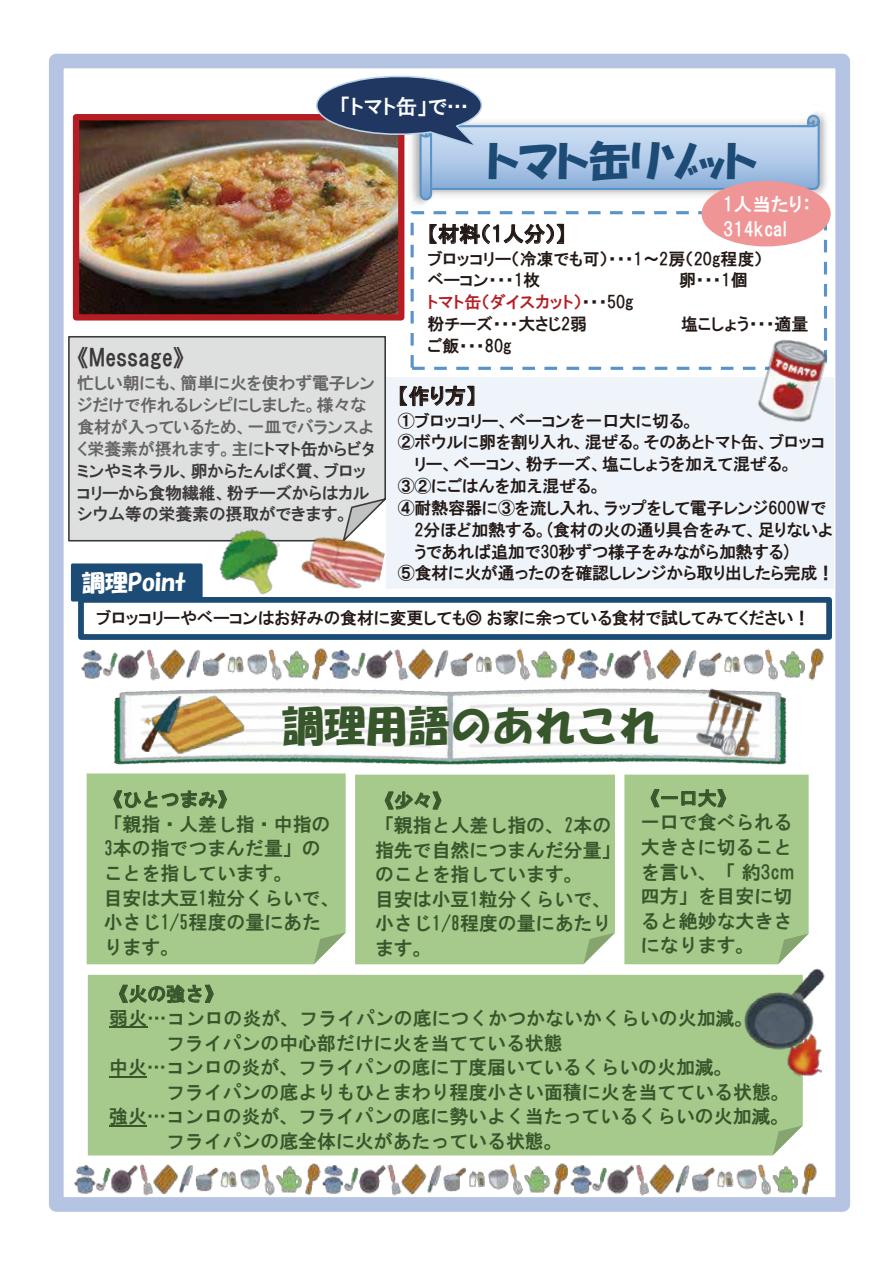
<style>
.page{position:relative;width:893px;height:1263px;background:#fff}
.page>*{position:absolute;margin:0;border:0;box-sizing:border-box;transform-origin:0 0}
.t1{font:42.15px "HGP Soei Kakupoptai";color:#1c4c76}
.t2{font:42px "HGS Soei Kakupoptai";color:#37562b}
.t3{font:23.25px "HGP Gothic E";color:#3b3838}
.t4{font:23.1px "HGS Soei Kakupoptai";color:#fff}
.t5{font:20.85px "HGP Gothic E";letter-spacing:.01em;color:#221815}
.t6{font:20.85px "HGP Gothic E";color:#fff}
.t7{font:18.9px/24.6px "HGS Gothic E";color:#37562b;text-align:justify}
.t8{font:18.9px/24.6px "HG Gothic E";color:#37562b}
.t9{font:18.9px/24.5px "HGP Gothic E";color:#fff}
.t10{font:16.95px/21.8px "HGP Gothic E";color:#221815}
.t11{font:16.95px/21.8px "HGP Gothic E";color:#666465}
.t12{font:16.95px/21.8px "HGP Gothic E";letter-spacing:-.005em;color:#3b3838}
.t13{font:16.8px/21.6px "HGP Gothic E";color:#221815}
.t14{font:16.8px "HGP Gothic E";color:#3b3838}
.t15{font:16.8px "HGP Gothic E";color:#666465}
.t16{font:16.8px "HGP Gothic E";color:#b51d23}
.s1{color:#3b3838}
.s2{color:#221815}
.s3{font-family:"HG Gothic E"}
</style>
<div class="page">
<div style="left:49px;top:54px;width:801px;height:1158px;border:15px solid #8da5d3"></div>
<div style="left:87px;top:773px;width:259px;height:191px;background:#a5ca8b"></div>
<svg style="left:314px;top:932px;width:32px;height:32px"></svg>
<div style="left:387px;top:377px;width:447px;height:212px;background:#eef4fa"></div>
<div style="left:71px;top:563px;width:132px;height:38px;background:#1c4c76;border:3px solid #1c4c76"></div>
<img style="left:410px;top:114px;width:419px;height:99px">
<img style="left:80px;top:121px;width:317px;height:193px">
<div style="left:411px;top:211px;width:416px;height:159px;border:3px dashed #5993c8"></div>
<svg style="left:429px;top:223px;width:135px;height:22px"></svg>
<svg style="left:400px;top:386px;width:74px;height:21px"></svg>
<div style="left:68px;top:336px;width:319px;height:206px;background:#dedfdf"></div>
<svg style="left:113px;top:790px;width:114px;height:19px;background:#86aa70"></svg>
<div style="left:73px;top:114px;width:331px;height:207px;border:6px solid #b51d23"></div>
<svg style="left:303px;top:75px;width:518px;height:126px"></svg>
<div style="left:78px;top:597px;width:754px;height:43px;background:#fff;border:6px solid #1c4c76"></div>
<img style="left:205px;top:516px;width:93px;height:88px">
<img style="left:296px;top:522px;width:92px;height:81px">
<img style="left:74px;top:1163px;width:744px;height:35px">
<img style="left:81px;top:648px;width:743px;height:33px">
<img style="left:114px;top:688px;width:673px;height:77px">
<div style="left:355px;top:775px;width:260px;height:189px;background:#a5ca8b"></div>
<svg style="left:583px;top:933px;width:32px;height:31px"></svg>
<svg style="left:385px;top:791px;width:57px;height:19px"></svg>
<div style="left:88px;top:975px;width:715px;height:180px;background:#a5ca8b"></div>
<svg style="left:773px;top:1125px;width:30px;height:30px"></svg>
<svg style="left:119px;top:984px;width:95px;height:29px;background:#8caf75"></svg>
<hr style="left:109px;top:1027px;width:38px;height:1px;background:#37562b">
<hr style="left:109px;top:1076px;width:38px;height:1px;background:#37562b">
<hr style="left:109px;top:1125px;width:38px;height:1px;background:#37562b">
<img style="left:741px;top:964px;width:84px;height:88px">
<img style="left:778px;top:1026px;width:57px;height:58px">
<div style="left:624px;top:775px;width:185px;height:189px;background:#a5ca8b"></div>
<img style="left:691px;top:688px;width:76px;height:75px">
<img style="left:150px;top:689px;width:98px;height:69px">
<img style="left:140px;top:695px;width:50px;height:57px">
<img style="left:747px;top:332px;width:91px;height:99px">
<div style="left:702px;top:181px;width:129px;height:65px;background:#f09595;border-radius:50%"></div>
<p class="t6" style="left:340px;top:96px;width:130px">「トマト缶」で…</p>
<h1 class="t1" style="left:488px;top:140px;width:271px">トマト缶リゾット</h1>
<h3 class="t3" style="left:77px;top:346px;width:108px">《Message》</h3>
<p class="t15" style="left:77px;top:375px;width:299px">忙しい朝にも、簡単に火を使わず電子レン</p>
<p class="t11" style="left:77px;top:394px;width:299px">ジだけで作れるレシピにしました。様々な食材が入っているため、一皿でバランスよく栄養素が摂れます。主に<span class="s1">トマト缶からビタ</span></p>
<p class="t14" style="left:77px;top:462px;width:290px">ミンやミネラル、卵からたんぱく質、ブロッ</p>
<p class="t12" style="left:77px;top:481px;width:294px">コリーから食物繊維、粉チーズからはカルシウム等の栄養素の摂取ができます。</p>
<h3 class="t4" style="left:82px;top:571px;width:106px">調理Point</h3>
<p class="t9" style="left:723px;top:192px;width:90px">1人当たり：<br>314kcal</p>
<p class="t5" style="left:427px;top:223px;width:140px">【材料（1人分）】</p>
<p class="t10" style="left:427px;top:248px;width:337px">ブロッコリー（冷凍でも可）・・・1～2房（20g程度）ベーコン・・・1枚</p>
<p class="t10" style="left:679px;top:269px;width:70px">卵・・・1個</p>
<p class="t16" style="left:427px;top:294px;width:208px">トマト缶（ダイスカット）<span class="s2">・・・50g</span></p>
<p class="t10" style="left:427px;top:313px;width:161px">粉チーズ・・・大さじ2弱</p>
<p class="t10" style="left:681px;top:313px;width:129px">塩こしょう・・・適量</p>
<p class="t10" style="left:427px;top:335px;width:86px">ご飯・・・80g</p>
<p class="t5" style="left:398px;top:385px;width:80px">【作り方】</p>
<p class="t10" style="left:398px;top:410px;width:299px">①ブロッコリー、ベーコンを一口大に切る。</p>
<p class="t10" style="left:398px;top:431px;width:429px">②ボウルに卵を割り入れ、混ぜる。そのあとトマト缶、ブロッコ</p>
<p class="t10" style="left:414px;top:453px;width:380px">リー、ベーコン、粉チーズ、塩こしょうを加えて混ぜる。</p>
<p class="t13" style="left:398px;top:475px;width:430px">③②にごはんを加え混ぜる。<br>④耐熱容器に③を流し入れ、ラップをして電子レンジ600Wで</p>
<p class="t10" style="left:414px;top:519px;width:420px">2分ほど加熱する。(食材の火の通り具合をみて、足りないよ</p>
<p class="t10" style="left:414px;top:541px;width:377px">うであれば追加で30秒ずつ様子をみながら加熱する)</p>
<p class="t10" style="left:398px;top:562px;width:438px">⑤食材に火が通ったのを確認しレンジから取り出したら完成！</p>
<p class="t10" style="left:96px;top:607px;width:716px">ブロッコリーやベーコンはお好みの食材に変更しても◎ お家に余っている食材で試してみてください！</p>
<h2 class="t2" style="left:282px;top:705px;width:380px">調理用語のあれこれ</h2>
<p class="t8" style="left:104px;top:787px;width:238px">《ひとつまみ》<br>「親指・人差し指・中指の<br>3本の指でつまんだ量」のことを指しています。<br>目安は大豆1粒分くらいで、小さじ1/5程度の量にあたります。</p>
<p class="t8" style="left:375px;top:788px;width:247px">《少々》<br>「親指と人差し指の、2本の指先で自然につまんだ分量」のことを指しています。<br>目安は小豆1粒分くらいで、小さじ1/8程度の量にあたります。</p>
<p class="t8" style="left:641px;top:786px;width:96px">《一口大》</p>
<p class="t7" style="left:641px;top:810px;width:155px">一口で食べられる大きさに切ることを言い、「約3cm四方」を目安に切ると絶妙な大きさになります。</p>
<p class="t8" style="left:109px;top:981px;width:115px">《火の強さ》</p>
<p class="t7" style="left:109px;top:1006px;width:646px"><span class="s3">弱火…</span>コンロの炎が、フライパンの底につくかつかないかくらいの火加減。</p>
<p class="t7" style="left:166px;top:1030px;width:398px">フライパンの中心部だけに火を当てている状態</p>
<p class="t7" style="left:109px;top:1055px;width:625px">中火…コンロの炎が、フライパンの底に丁度届いているくらいの火加減。</p>
<p class="t7" style="left:166px;top:1080px;width:625px">フライパンの底よりもひとまわり程度小さい面積に火を当てている状態。</p>
<p class="t7" style="left:109px;top:1104px;width:682px">強火…コンロの炎が、フライパンの底に勢いよく当たっているくらいの火加減。</p>
<p class="t7" style="left:166px;top:1129px;width:398px">フライパンの底全体に火があたっている状態。</p>
</div>
